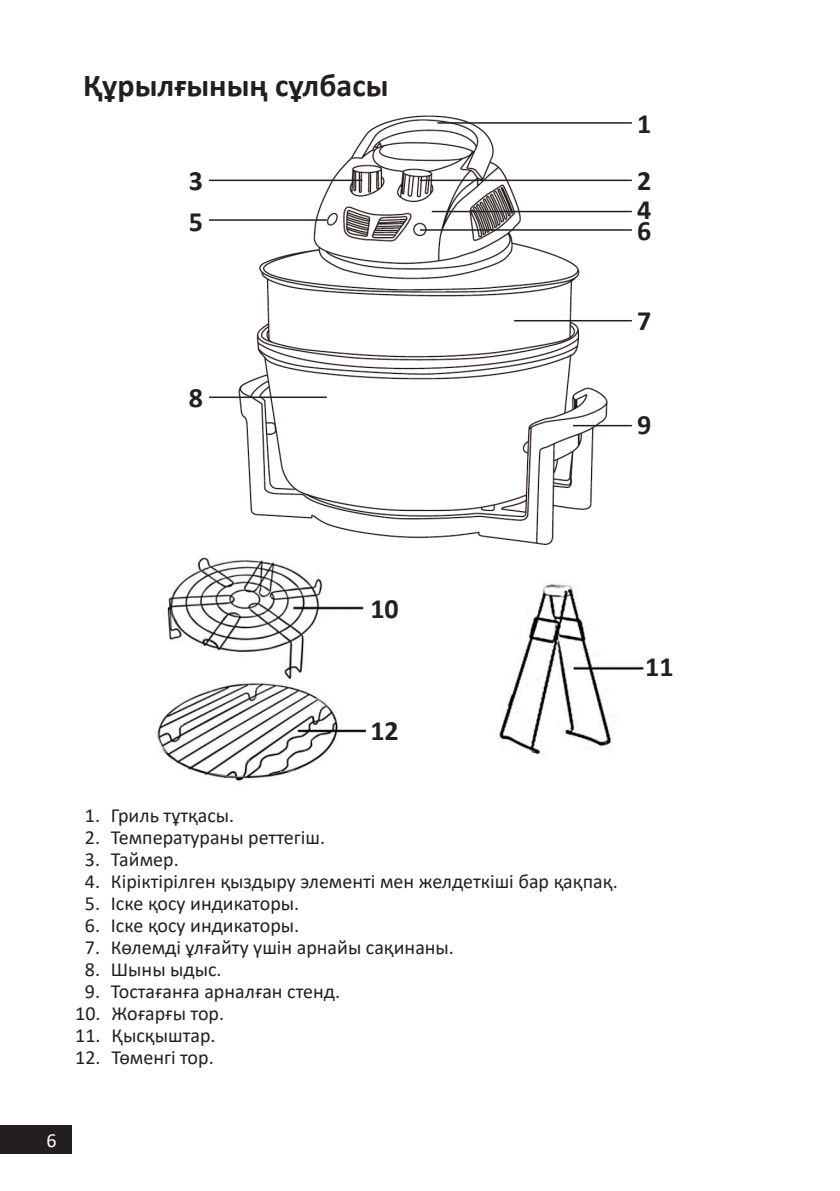
<style>
.page{position:relative;width:840px;height:1191px;background:#fff}
.page>*{position:absolute;margin:0;border:0;box-sizing:border-box;transform-origin:0 0}
.Заголовок_16{font:700 32px "Calibri";color:#231f20}
.цифры_на_схемах{font:700 28px "Calibri";color:#231f20}
.t1{font:20px "Calibri";color:#231f20}
.t2{font:20px "Calibri";color:#fff}
</style>
<div class="page">
<div style="left:0;top:1125px;width:72px;height:29px;background:#231f20"></div>
<img style="left:157px;top:557px;width:487px;height:224px">
<img style="left:226px;top:115px;width:387px;height:430px">
<hr style="left:437px;top:122px;width:194px;height:2px;background:#231f20">
<hr style="left:420px;top:180px;width:211px;height:1px;background:#231f20">
<hr style="left:431px;top:211px;width:200px;height:1px;background:#231f20">
<hr style="left:420px;top:229px;width:211px;height:2px;background:#231f20">
<hr style="left:514px;top:320px;width:117px;height:1px;background:#231f20">
<hr style="left:572px;top:425px;width:59px;height:1px;background:#231f20">
<hr style="left:209px;top:396px;width:117px;height:2px;background:#231f20">
<hr style="left:209px;top:219px;width:117px;height:2px;background:#231f20">
<hr style="left:209px;top:180px;width:153px;height:1px;background:#231f20">
<p class="Заголовок_16" style="left:83px;top:63px;width:306px">Құрылғының сұлбасы</p>
<p class="цифры_на_схемах" style="left:636px;top:104px;width:16px">1</p>
<p class="цифры_на_схемах" style="left:188px;top:161px;width:16px">3</p>
<p class="цифры_на_схемах" style="left:636px;top:161px;width:16px">2</p>
<p class="цифры_на_схемах" style="left:636px;top:190px;width:16px">4</p>
<p class="цифры_на_схемах" style="left:188px;top:202px;width:16px">5</p>
<p class="цифры_на_схемах" style="left:636px;top:211px;width:16px">6</p>
<p class="цифры_на_схемах" style="left:188px;top:378px;width:16px">8</p>
<p class="цифры_на_схемах" style="left:636px;top:301px;width:16px">7</p>
<p class="цифры_на_схемах" style="left:637px;top:405px;width:16px">9</p>
<p class="цифры_на_схемах" style="left:370px;top:589px;width:30px">10</p>
<p class="цифры_на_схемах" style="left:370px;top:711px;width:30px">12</p>
<p class="t1" style="left:85px;top:801px;width:151px">1. Гриль тұтқасы.</p>
<p class="t1" style="left:85px;top:823px;width:241px">2. Температураны реттегіш.</p>
<p class="t1" style="left:85px;top:845px;width:95px">3. Таймер.</p>
<p class="t1" style="left:85px;top:867px;width:534px">4. Кіріктірілген қыздыру элементі мен желдеткіші бар қақпақ.</p>
<p class="t1" style="left:85px;top:889px;width:216px">5. Іске қосу индикаторы.</p>
<p class="t1" style="left:85px;top:911px;width:216px">6. Іске қосу индикаторы.</p>
<p class="t1" style="left:85px;top:933px;width:370px">7. Көлемді ұлғайту үшін арнайы сақинаны.</p>
<p class="t1" style="left:85px;top:955px;width:138px">8. Шыны ыдыс.</p>
<p class="t1" style="left:85px;top:977px;width:256px">9. Тостағанға арналған стенд.</p>
<p class="t1" style="left:75px;top:999px;width:150px">10. Жоғарғы тор.</p>
<p class="t1" style="left:75px;top:1021px;width:142px">11. Қысқыштар.</p>
<p class="t1" style="left:75px;top:1043px;width:140px">12. Төменгі тор.</p>
<p class="t2" style="left:47px;top:1127px;width:12px">6</p>
<p class="цифры_на_схемах" style="left:644px;top:647px;width:30px">11</p>
</div>
